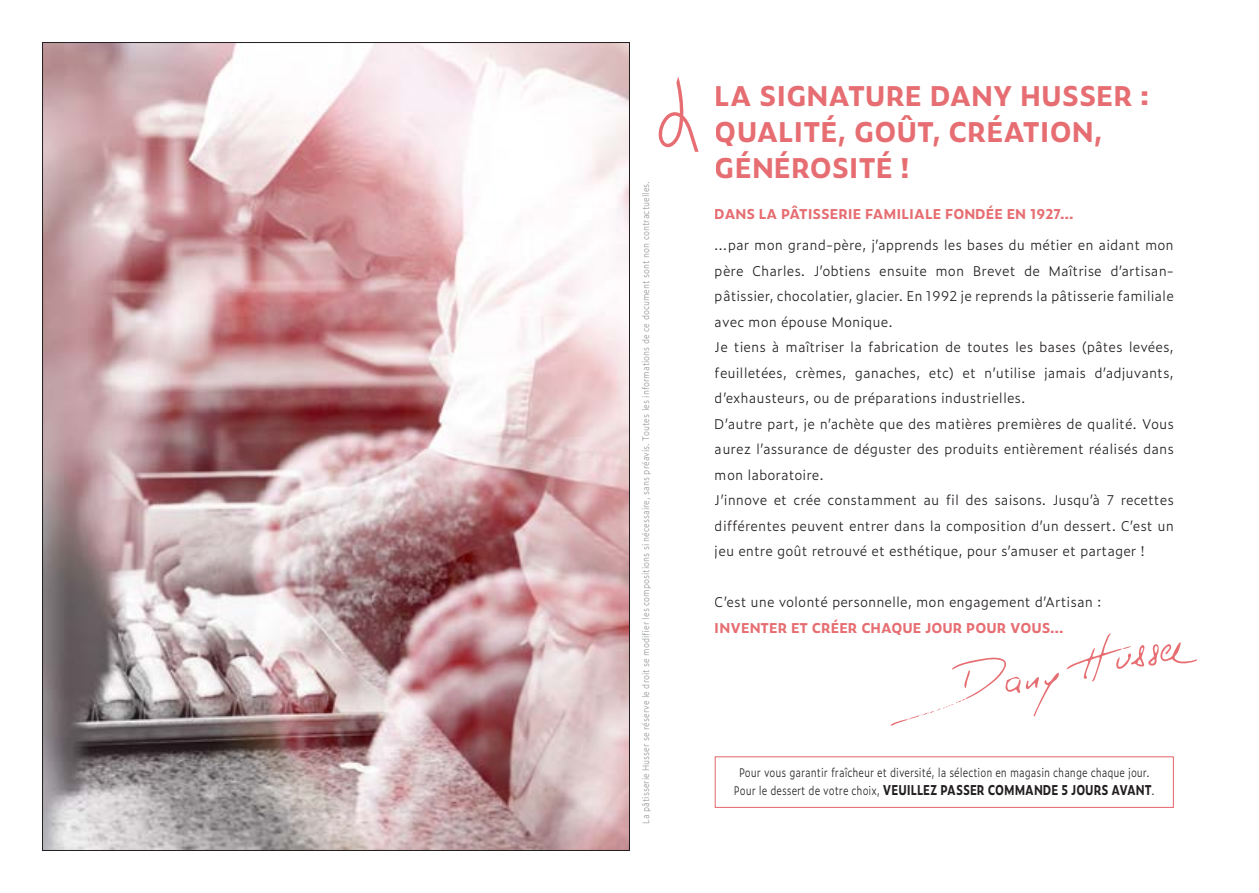
<style>
.page{position:relative;width:1259px;height:893px;background:#fff}
.page>*{position:absolute;margin:0;border:0;box-sizing:border-box;transform-origin:0 0}
.t1{font:700 27px/36px "Zeitung Micro Pro";color:#e66e72}
.t2{font:300 13.5px/25.5px "Zeitung Micro Pro";color:#231f20}
.t3{font:700 13.5px "Zeitung Micro Pro";color:#e66e72}
.t4{font:700 13.5px "Zeitung Micro Pro";color:#231f20;scale:.81 1}
.t5{font:300 12px "Zeitung Micro Pro";color:#231f20;scale:.81 1}
.t6{font:300 9px "Zeitung Micro Pro";color:#939598;scale:.9 1}
.s1{font-weight:300;font-size:12px}
</style>
<div class="page">
<img style="left:44px;top:44px;width:584px;height:805px">
<div style="left:714px;top:756px;width:460px;height:52px;border:1px solid #e66e72"></div>
<svg style="left:890px;top:657px;width:169px;height:69px"></svg>
<svg style="left:1066px;top:633px;width:132px;height:49px"></svg>
<svg style="left:658px;top:77px;width:40px;height:75px"></svg>
<p class="t6" style="left:639px;top:824px;width:716px;rotate:-90deg">La pâtisserie Husser se réserve le droit se modifier les compositions si nécessaire, sans préavis. Toutes les informations de ce document sont non contractuelles.</p>
<h1 class="t1" style="left:714px;top:76px;width:436px">LA SIGNATURE DANY HUSSER :<br>QUALITÉ, GOÛT, CRÉATION,<br>GÉNÉROSITÉ !</h1>
<p class="t3" style="left:714px;top:203px;width:360px">DANS LA PÂTISSERIE FAMILIALE FONDÉE EN 1927…</p>
<p class="t2" style="left:714px;top:232px;width:461px">…par mon grand-père, j’apprends les bases du métier en aidant mon père Charles. J’obtiens ensuite mon Brevet de Maîtrise d’artisan&shy;pâtissier, chocolatier, glacier. En 1992 je reprends la pâtisserie familiale avec mon épouse Monique.<br>Je tiens à maîtriser la fabrication de toutes les bases (pâtes levées, feuilletées, crèmes, ganaches, etc) et n’utilise jamais d’adjuvants, d’exhausteurs, ou de préparations industrielles.<br>D’autre part, je n’achète que des matières premières de qualité. Vous aurez l’assurance de déguster des produits entièrement réalisés dans mon laboratoire.<br>J’innove et crée constamment au fil des saisons. Jusqu’à 7 recettes différentes peuvent entrer dans la composition d’un dessert. C’est un jeu entre goût retrouvé et esthétique, pour s’amuser et partager !</p>
<p class="t2" style="left:714px;top:589px;width:388px">C’est une volonté personnelle, mon engagement d’Artisan :</p>
<p class="t3" style="left:714px;top:617px;width:350px">INVENTER ET CRÉER CHAQUE JOUR POUR VOUS…</p>
<p class="t5" style="left:739px;top:764px;width:508px">Pour vous garantir fraîcheur et diversité, la sélection en magasin change chaque jour.</p>
<p class="t4" style="left:734px;top:779px;width:521px"><span class="s1">Pour le dessert de votre choix,</span> VEUILLEZ PASSER COMMANDE 5 JOURS AVANT<span class="s1">.</span></p>
</div>
